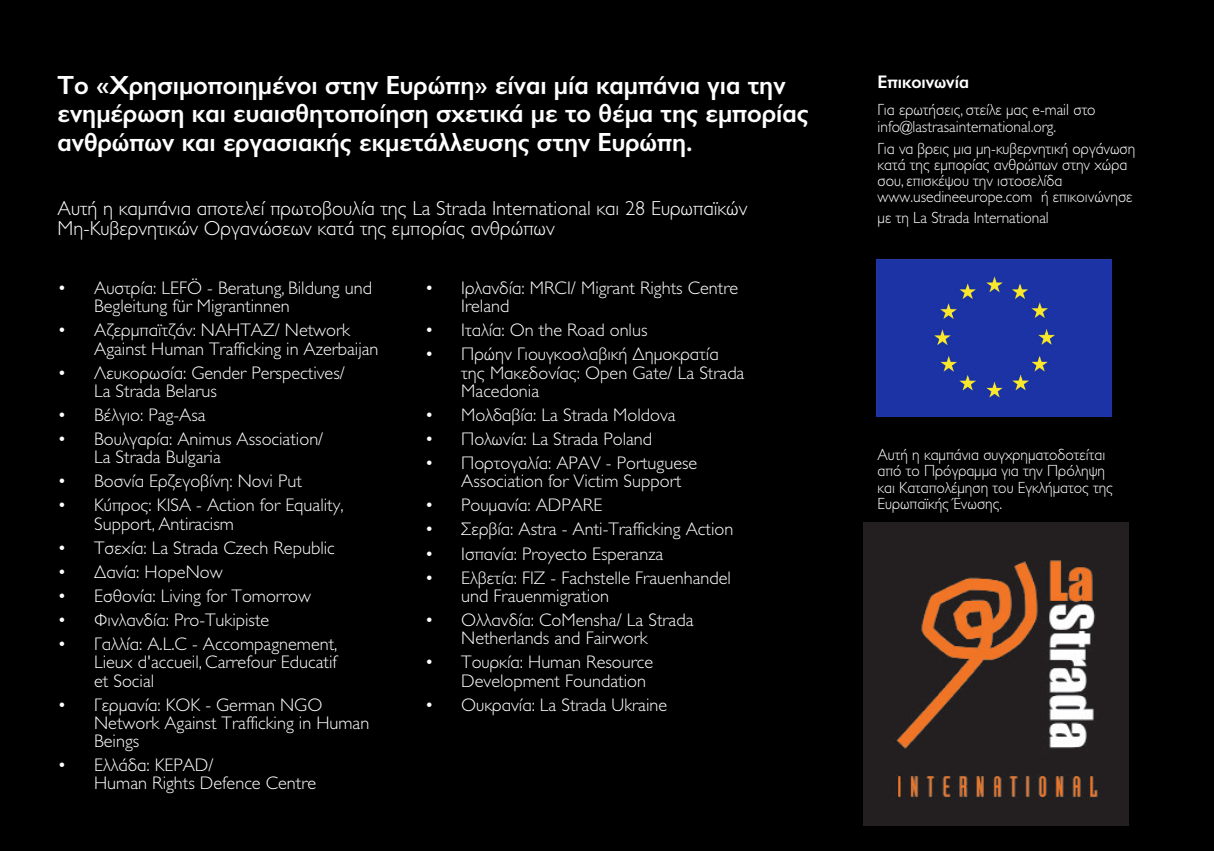
<style>
.page{position:relative;width:1214px;height:851px;background:#fff}
.page>*{position:absolute;margin:0;border:0;box-sizing:border-box;transform-origin:0 0}
.t1{font:600 26.4px/28.4px "Gill Sans Hel";color:#fff}
.t2{font:300 20.4px/20.4px "Gill Sans Hel";color:#fff}
.t3{font:300 18.2px/18.2px "Gill Sans Hel";color:#fff}
.t4{font:600 18.2px "Gill Sans Hel";color:#fff}
.t5{font:300 16.2px/16.2px "Gill Sans Hel";color:#fff;scale:.95 1}
</style>
<div class="page">
<div style="left:0;top:0;width:1213px;height:850px;background:#000"></div>
<img style="left:863px;top:522px;width:265px;height:303px">
<div style="left:876px;top:259px;width:235px;height:157px;background:#1c33a5"></div>
<p class="t1" style="left:58px;top:71px;width:752px">Το «Χρησιμοποιημένοι στην Ευρώπη» είναι μία καμπάνια για την ενημέρωση και ευαισθητοποίηση σχετικά με το θέμα της εμπορίας ανθρώπων και εργασιακής εκμετάλλευσης στην Ευρώπη.</p>
<p class="t2" style="left:58px;top:198px;width:691px">Αυτή η καμπάνια αποτελεί πρωτοβουλία της La Strada International και 28 Ευρωπαϊκών<br>Μη-Κυβερνητικών Οργανώσεων κατά της εμπορίας ανθρώπων</p>
<p class="t3" style="left:94px;top:279px;width:279px;text-indent:-37px">• Αυστρία: LEFÖ - Beratung, Bildung und<br>Begleitung für Migrantinnen</p>
<p class="t3" style="left:94px;top:321px;width:286px;text-indent:-37px">• Αζερμπαϊτζάν: NAHTAZ/ Network<br>Against Human Trafficking in Azerbaijan</p>
<p class="t3" style="left:94px;top:363px;width:252px;text-indent:-37px">• Λευκορωσία: Gender Perspectives/<br>La Strada Belarus</p>
<p class="t3" style="left:58px;top:406px;width:150px">• Βέλγιο: Pag-Asa</p>
<p class="t3" style="left:94px;top:430px;width:231px;text-indent:-37px">• Bουλγαρία: Animus Association/<br>La Strada Bulgaria</p>
<p class="t3" style="left:58px;top:472px;width:246px">• Βοσνία Ερζεγοβίνη: Novi Put</p>
<p class="t3" style="left:94px;top:496px;width:251px;text-indent:-37px">• Κύπρος: KISA - Action for Equality,<br>Support, Antiracism</p>
<p class="t3" style="left:58px;top:538px;width:279px">• Τσεχία: La Strada Czech Republic</p>
<p class="t3" style="left:58px;top:562px;width:166px">• Δανία: HopeNow</p>
<p class="t3" style="left:58px;top:586px;width:255px">• Εσθονία: Living for Tomorrow</p>
<p class="t3" style="left:58px;top:610px;width:213px">• Φινλανδία: Pro-Tukipiste</p>
<p class="t3" style="left:94px;top:634px;width:245px;text-align:justify;text-indent:-37px">• Γαλλία: A.L.C - Accompagnement, Lieux d'accueil, Carrefour Educatif et Social</p>
<p class="t3" style="left:94px;top:695px;width:277px;text-indent:-37px">• Γερμανία: KOK - German NGO<br>Network Against Trafficking in Human<br>Beings</p>
<p class="t3" style="left:94px;top:756px;width:223px;text-indent:-37px">• Ελλάδα: KEPAD/<br>Human Rights Defence Centre</p>
<p class="t3" style="left:461px;top:279px;width:278px;text-indent:-37px">• Ιρλανδία: MRCI/ Migrant Rights Centre<br>Ireland</p>
<p class="t3" style="left:424px;top:321px;width:224px">• Ιταλία: On the Road onlus</p>
<p class="t3" style="left:461px;top:345px;width:285px;text-indent:-37px">• Πρώην Γιουγκοσλαβική Δημοκρατία της Μακεδονίας: Open Gate/ La Strada<br>Macedonia</p>
<p class="t3" style="left:424px;top:406px;width:252px">• Μολδαβία: La Strada Moldova</p>
<p class="t3" style="left:424px;top:430px;width:229px">• Πολωνία: La Strada Poland</p>
<p class="t3" style="left:461px;top:454px;width:237px;text-indent:-37px">• Πορτογαλία: APAV - Portuguese<br>Association for Victim Support</p>
<p class="t3" style="left:424px;top:496px;width:179px">• Ρουμανία: ADPARE</p>
<p class="t3" style="left:424px;top:520px;width:310px">• Σερβία: Astra - Anti-Trafficking Action</p>
<p class="t3" style="left:424px;top:544px;width:240px">• Ισπανία: Proyecto Esperanza</p>
<p class="t3" style="left:461px;top:568px;width:271px;text-indent:-37px">• Ελβετία: FIZ - Fachstelle Frauenhandel und Frauenmigration</p>
<p class="t3" style="left:424px;top:610px;width:270px;text-align:center">• Ολλανδία: CoMensha/ La Strada<br>Netherlands and Fairwork</p>
<p class="t3" style="left:461px;top:653px;width:193px;text-indent:-37px">• Τουρκία: Human Resource<br>Development Foundation</p>
<p class="t3" style="left:424px;top:695px;width:244px">• Ουκρανία: La Strada Ukraine</p>
<p class="t4" style="left:877px;top:71px;width:93px">Επικοινωνία</p>
<p class="t5" style="left:877px;top:102px;width:231px">Για ερωτήσεις, στείλε μας e-mail στο info@lastrasainternational.org.</p>
<p class="t5" style="left:877px;top:140px;width:273px">Για να βρεις μια μη-κυβερνητική οργάνωση κατά της εμπορίας ανθρώπων στην χώρα σου, επισκέψου την ιστοσελίδα www.usedineeurope.com ή επικοινώνησε</p>
<p class="t5" style="left:877px;top:209px;width:182px">με τη La Strada International</p>
<p class="t5" style="left:877px;top:446px;width:249px">Αυτή η καμπάνια συγχρηματοδοτείται από το Πρόγραμμα για την Πρόληψη και Καταπολέμηση του Εγκλήματος της<br>Ευρωπαϊκής Ένωσης.</p>
</div>
